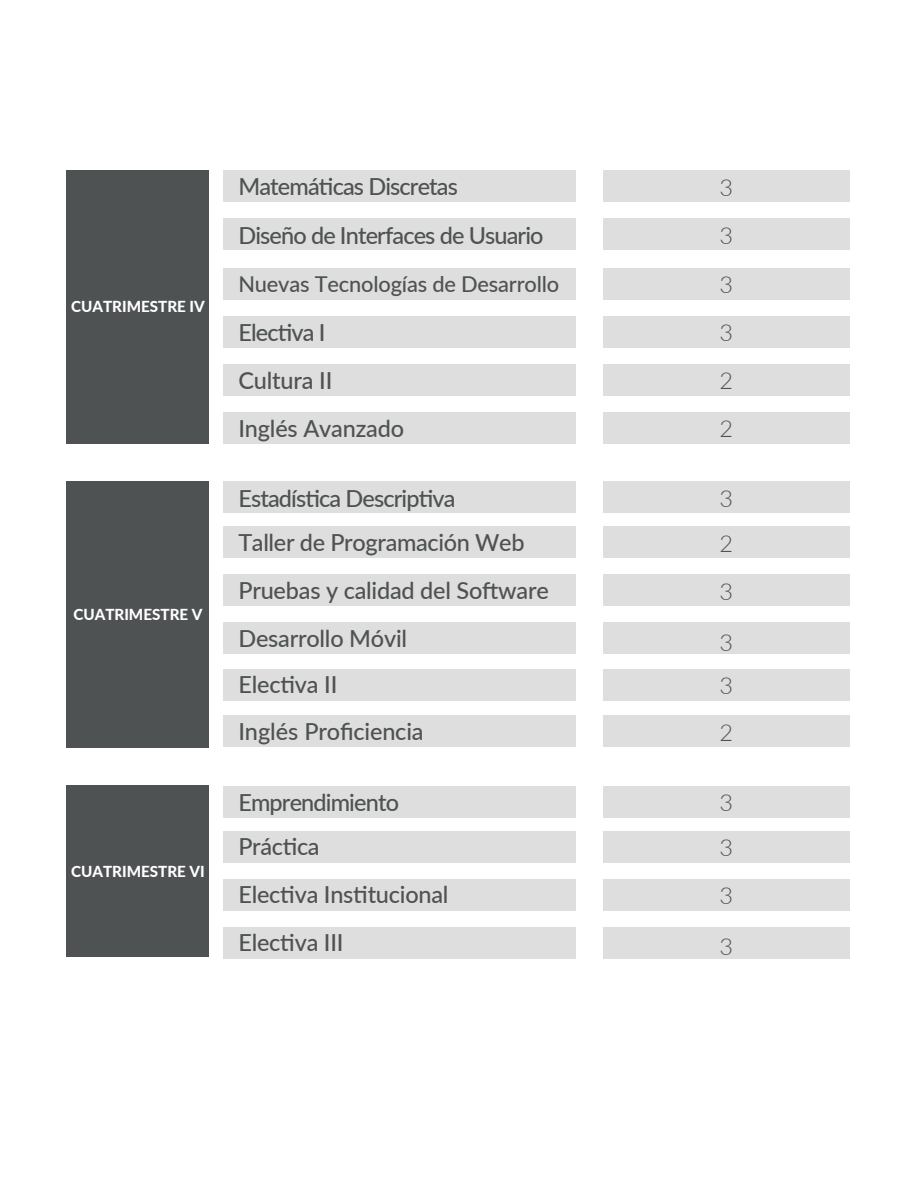
<style>
.page{position:relative;width:918px;height:1188px;background:#fff}
.page>*{position:absolute;margin:0;border:0;box-sizing:border-box;transform-origin:0 0}
.t1{font:500 23.4px/47.8px "Lato";letter-spacing:-.015em;color:#4f5253}
.t2{font:500 23.4px "Lato";letter-spacing:-.035em;color:#4f5253}
.t3{font:300 23.4px/48.8px "Lato";color:#4f5253}
.t4{font:500 21.75px "Lato";letter-spacing:-.01em;color:#4f5253}
.t5{font:800 15.15px "Lato";color:#fff}
</style>
<div class="page">
<div style="left:223px;top:171px;width:353px;height:31px;background:#dddedd"></div>
<div style="left:67px;top:170px;width:142px;height:274px;background:#4f5253"></div>
<div style="left:223px;top:482px;width:353px;height:31px;background:#dddedd"></div>
<div style="left:67px;top:481px;width:142px;height:267px;background:#4f5253"></div>
<div style="left:603px;top:171px;width:247px;height:31px;background:#dddedd"></div>
<div style="left:603px;top:482px;width:247px;height:31px;background:#dddedd"></div>
<div style="left:223px;top:219px;width:353px;height:31px;background:#dddedd"></div>
<div style="left:223px;top:268px;width:353px;height:32px;background:#dddedd"></div>
<div style="left:603px;top:219px;width:247px;height:31px;background:#dddedd"></div>
<div style="left:603px;top:268px;width:247px;height:32px;background:#dddedd"></div>
<div style="left:223px;top:316px;width:353px;height:32px;background:#dddedd"></div>
<div style="left:603px;top:316px;width:247px;height:32px;background:#dddedd"></div>
<div style="left:223px;top:364px;width:353px;height:32px;background:#dddedd"></div>
<div style="left:603px;top:364px;width:247px;height:32px;background:#dddedd"></div>
<div style="left:223px;top:412px;width:353px;height:32px;background:#dddedd"></div>
<div style="left:603px;top:412px;width:247px;height:32px;background:#dddedd"></div>
<div style="left:223px;top:527px;width:353px;height:31px;background:#dddedd"></div>
<div style="left:223px;top:575px;width:353px;height:31px;background:#dddedd"></div>
<div style="left:223px;top:623px;width:353px;height:31px;background:#dddedd"></div>
<div style="left:603px;top:527px;width:247px;height:31px;background:#dddedd"></div>
<div style="left:603px;top:575px;width:247px;height:31px;background:#dddedd"></div>
<div style="left:603px;top:623px;width:247px;height:31px;background:#dddedd"></div>
<div style="left:223px;top:669px;width:353px;height:32px;background:#dddedd"></div>
<div style="left:603px;top:669px;width:247px;height:32px;background:#dddedd"></div>
<div style="left:223px;top:716px;width:353px;height:31px;background:#dddedd"></div>
<div style="left:603px;top:716px;width:247px;height:31px;background:#dddedd"></div>
<div style="left:223px;top:786px;width:353px;height:31px;background:#dddedd"></div>
<div style="left:67px;top:785px;width:142px;height:172px;background:#4f5253"></div>
<div style="left:603px;top:786px;width:247px;height:31px;background:#dddedd"></div>
<div style="left:223px;top:831px;width:353px;height:31px;background:#dddedd"></div>
<div style="left:223px;top:879px;width:353px;height:31px;background:#dddedd"></div>
<div style="left:223px;top:927px;width:353px;height:31px;background:#dddedd"></div>
<div style="left:603px;top:831px;width:247px;height:31px;background:#dddedd"></div>
<div style="left:603px;top:879px;width:247px;height:31px;background:#dddedd"></div>
<div style="left:603px;top:927px;width:247px;height:31px;background:#dddedd"></div>
<p class="t5" style="left:71px;top:296px;width:135px">CUATRIMESTRE IV</p>
<p class="t5" style="left:73px;top:603px;width:131px">CUATRIMESTRE V</p>
<p class="t5" style="left:71px;top:860px;width:135px">CUATRIMESTRE VI</p>
<p class="t2" style="left:238px;top:170px;width:221px">Matemáticas Discretas</p>
<p class="t2" style="left:238px;top:219px;width:307px">Diseño de Interfaces de Usuario</p>
<p class="t4" style="left:238px;top:268px;width:322px">Nuevas Tecnologías de Desarrollo</p>
<p class="t1" style="left:238px;top:308px;width:89px">Electiva I</p>
<p class="t3" style="left:720px;top:162px;width:15px">3</p>
<p class="t3" style="left:720px;top:210px;width:15px;text-align:justify">3<br>3<br>3</p>
<p class="t1" style="left:238px;top:356px;width:96px">Cultura II</p>
<p class="t3" style="left:720px;top:356px;width:15px">2</p>
<p class="t1" style="left:238px;top:404px;width:167px">Inglés Avanzado</p>
<p class="t3" style="left:720px;top:404px;width:15px">2</p>
<p class="t2" style="left:238px;top:482px;width:219px">Estadística Descriptiva</p>
<p class="t3" style="left:720px;top:473px;width:15px">3</p>
<p class="t1" style="left:238px;top:517px;width:312px">Taller de Programación Web<br>Pruebas y calidad del Software<br>Desarrollo Móvil</p>
<p class="t3" style="left:720px;top:519px;width:15px;line-height:48px">2<br>3</p>
<p class="t3" style="left:720px;top:617px;width:15px">3</p>
<p class="t1" style="left:238px;top:660px;width:101px">Electiva II</p>
<p class="t3" style="left:720px;top:661px;width:15px">3</p>
<p class="t1" style="left:238px;top:706px;width:187px">Inglés Proficiencia</p>
<p class="t3" style="left:720px;top:707px;width:15px">2</p>
<p class="t2" style="left:238px;top:786px;width:162px">Emprendimiento</p>
<p class="t3" style="left:720px;top:778px;width:15px">3</p>
<p class="t1" style="left:238px;top:822px;width:212px">Práctica<br>Electiva Institucional<br>Electiva III</p>
<p class="t3" style="left:720px;top:823px;width:15px;line-height:48px">3<br>3</p>
<p class="t3" style="left:720px;top:922px;width:15px">3</p>
</div>
